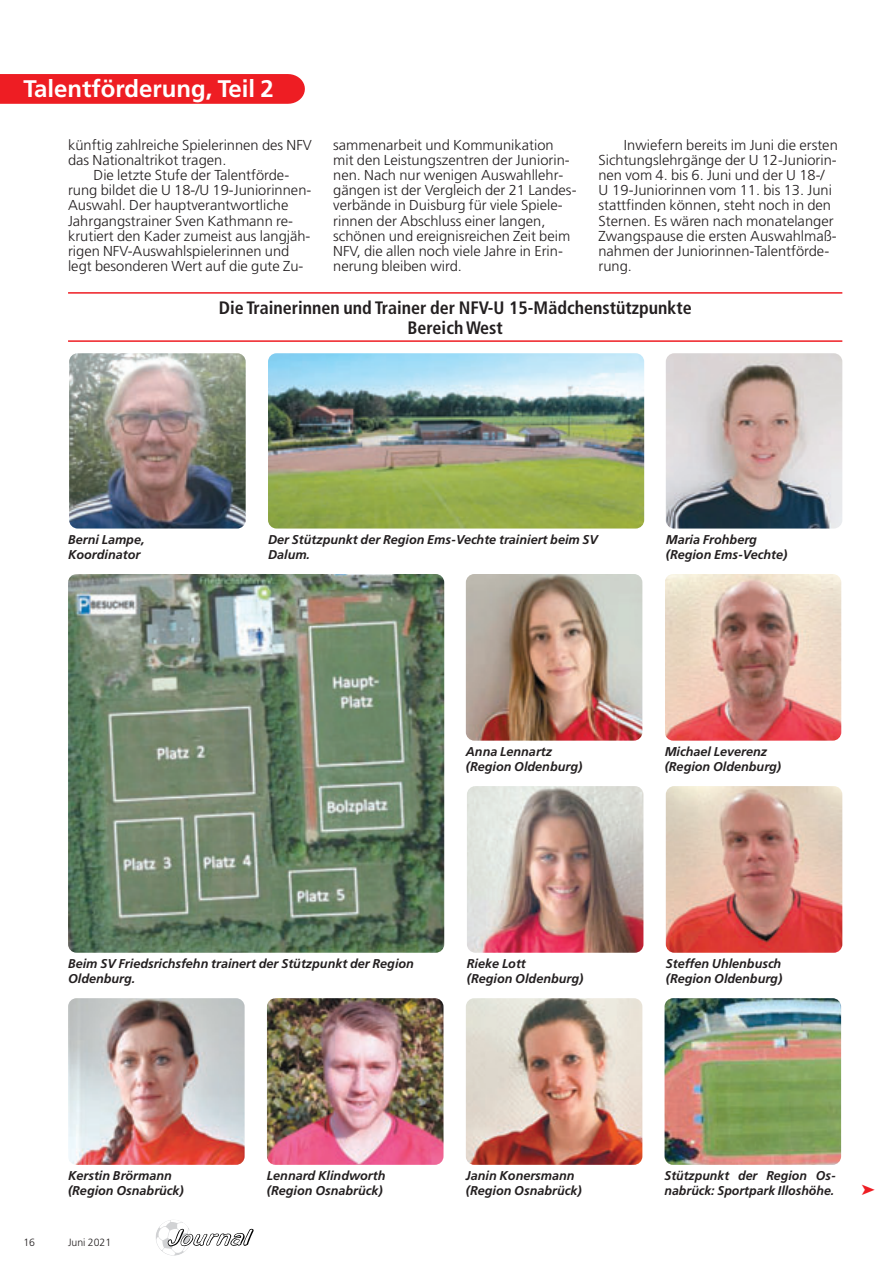
<style>
.page{position:relative;width:893px;height:1263px;background:#fff}
.page>*{position:absolute;margin:0;border:0;box-sizing:border-box;transform-origin:0 0}
.t1{font:700 24px "Frutiger";color:#fff}
.t2{font:700 condensed 18px/19.5px "Frutiger";color:#231f20;text-align:center}
.t3{font:300 14.4px/15.1px "Frutiger";color:#231f20}
.t4{font:italic 700 12.75px/15.1px "Frutiger";color:#231f20}
.t5{font:300 10.5px "Frutiger";color:#231f20}
</style>
<div class="page">
<img style="left:155px;top:1220px;width:36px;height:36px;border-radius:50%">
<svg style="left:167px;top:1229px;width:87px;height:18px"></svg>
<svg style="left:0;top:74px;width:305px;height:30px;background:#ee2127"></svg>
<img style="left:664px;top:998px;width:177px;height:167px;border-radius:9px">
<img style="left:69px;top:353px;width:177px;height:176px;border-radius:9px">
<img style="left:268px;top:353px;width:376px;height:176px;border-radius:9px">
<img style="left:665px;top:353px;width:177px;height:176px;border-radius:9px">
<img style="left:665px;top:574px;width:176px;height:167px;border-radius:9px">
<img style="left:68px;top:574px;width:376px;height:379px;border-radius:9px">
<img style="left:466px;top:574px;width:176px;height:167px;border-radius:9px">
<img style="left:665px;top:786px;width:177px;height:167px;border-radius:9px">
<img style="left:467px;top:786px;width:176px;height:167px;border-radius:9px">
<img style="left:68px;top:998px;width:176px;height:167px;border-radius:9px">
<img style="left:267px;top:998px;width:176px;height:167px;border-radius:9px">
<img style="left:466px;top:998px;width:176px;height:167px;border-radius:9px">
<hr style="left:68px;top:292px;width:774px;height:2px;background:#ee1d23">
<hr style="left:68px;top:340px;width:774px;height:2px;background:#ee1d23">
<h1 class="t1" style="left:23px;top:79px;width:252px">Talentförderung, Teil 2</h1>
<p class="t3" style="left:68px;top:138px;width:245px">künftig zahlreiche Spielerinnen des NFV</p>
<p class="t3" style="left:68px;top:153px;width:160px">das Nationaltrikot tragen.</p>
<p class="t3" style="left:94px;top:169px;width:197px">Die letzte Stufe der Talentförde-</p>
<p class="t3" style="left:68px;top:184px;width:245px">rung bildet die U 18-/U 19-Juniorinnen-</p>
<p class="t3" style="left:68px;top:199px;width:222px">Auswahl. Der hauptverantwortliche</p>
<p class="t3" style="left:68px;top:214px;width:226px">Jahrgangstrainer Sven Kathmann re-</p>
<p class="t3" style="left:68px;top:229px;width:244px">krutiert den Kader zumeist aus langjäh-</p>
<p class="t3" style="left:68px;top:244px;width:223px">rigen NFV-Auswahlspielerinnen und</p>
<p class="t3" style="left:68px;top:260px;width:237px">legt besonderen Wert auf die gute Zu-</p>
<p class="t3" style="left:333px;top:138px;width:245px">sammenarbeit und Kommunikation mit den Leistungszentren der Juniorin&shy;nen. Nach nur wenigen Auswahllehr&shy;gängen ist der Vergleich der 21 Landes&shy;verbände in Duisburg für viele Spiele&shy;rinnen der Abschluss einer langen, schönen und ereignisreichen Zeit beim NFV, die allen noch viele Jahre in Erin&shy;nerung bleiben wird.</p>
<p class="t3" style="left:598px;top:138px;width:241px;text-indent:26px">Inwiefern bereits im Juni die ersten Sichtungslehrgänge der U 12-Juniorin&shy;nen vom 4. bis 6. Juni und der U 18-/ U 19-Juniorinnen vom 11. bis 13. Juni stattfinden können, steht noch in den Sternen. Es wären nach monatelanger Zwangspause die ersten Auswahlmaß&shy;nahmen der Juniorinnen-Talentförde&shy;rung.</p>
<p class="t2" style="left:219px;top:300px;width:474px">Die Trainerinnen und Trainer der NFV-U 15-Mädchenstützpunkte<br>Bereich West</p>
<p class="t4" style="left:68px;top:533px;width:78px">Berni Lampe,<br>Koordinator</p>
<p class="t4" style="left:268px;top:533px;width:331px">Der Stützpunkt der Region Ems-Vechte trainiert beim SV<br>Dalum.</p>
<p class="t4" style="left:665px;top:533px;width:123px">Maria Frohberg (Region Ems-Vechte)</p>
<p class="t4" style="left:466px;top:745px;width:118px">Anna Lennartz (Region Oldenburg)</p>
<p class="t4" style="left:664px;top:745px;width:118px">Michael Leverenz (Region Oldenburg)</p>
<p class="t4" style="left:68px;top:957px;width:347px">Beim SV Friedsrichsfehn trainert der Stützpunkt der Region<br>Oldenburg.</p>
<p class="t4" style="left:467px;top:957px;width:118px">Rieke Lott<br>(Region Oldenburg)</p>
<p class="t4" style="left:665px;top:957px;width:118px">Steffen Uhlenbusch (Region Oldenburg)</p>
<p class="t4" style="left:68px;top:1169px;width:117px">Kerstin Brörmann (Region Osnabrück)</p>
<p class="t4" style="left:267px;top:1169px;width:120px">Lennard Klindworth (Region Osnabrück)</p>
<p class="t4" style="left:466px;top:1169px;width:117px">Janin Konersmann (Region Osnabrück)</p>
<p class="t5" style="left:23px;top:1238px;width:13px">16</p>
<p class="t5" style="left:68px;top:1238px;width:45px">Juni 2021</p>
<p class="t4" style="left:664px;top:1169px;width:173px">Stützpunkt der Region Os&shy;nabrück: Sportpark Illoshöhe.</p>
</div>
